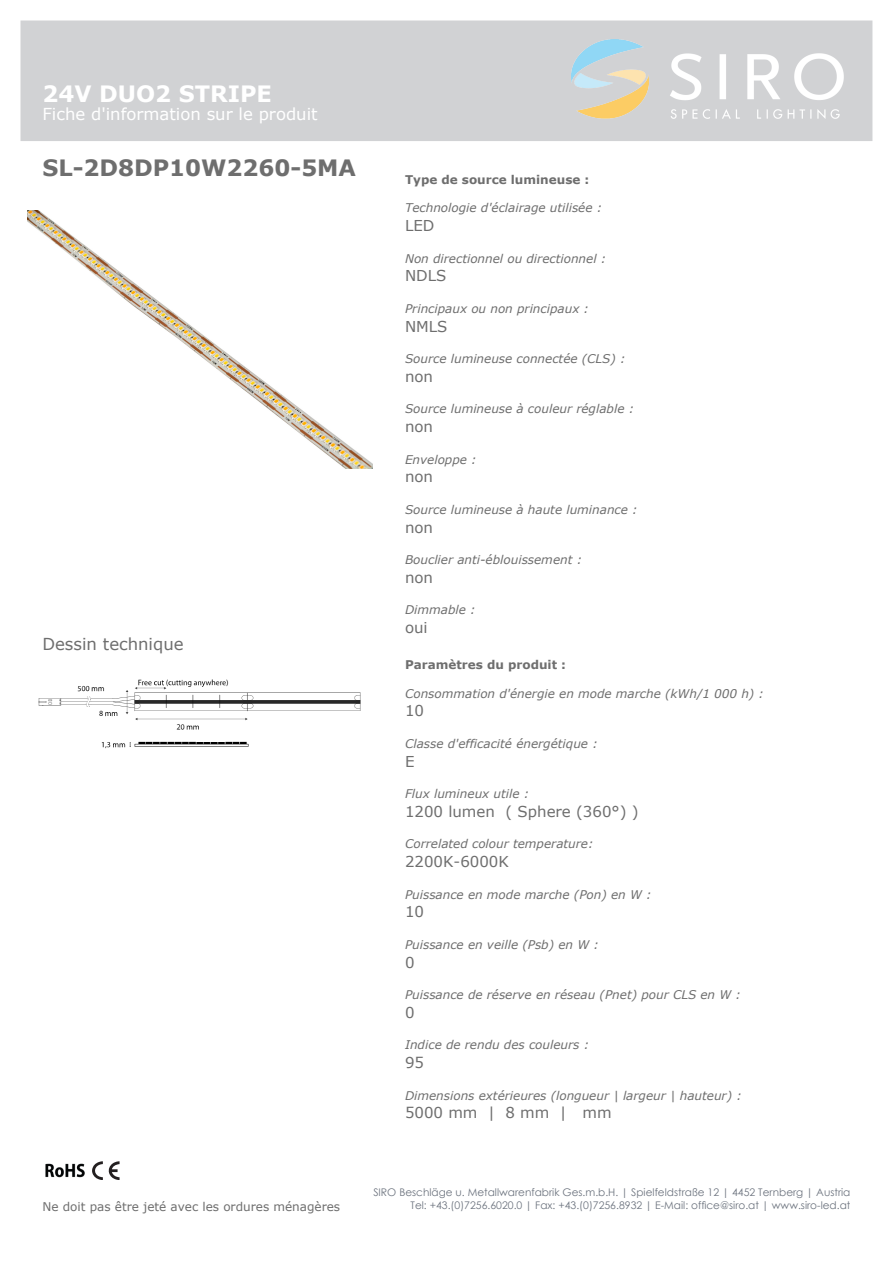
<style>
.page{position:relative;width:893px;height:1263px;background:#fff}
.page>*{position:absolute;margin:0;border:0;box-sizing:border-box;transform-origin:0 0}
.t1{font:700 22.5px "Verdana";color:#6e6e6e}
.t2{font:700 22.5px "Verdana";color:#fff}
.t3{font:16.5px "Verdana";color:#fff}
.t4{font:16.5px "Verdana";color:#6e6e6e}
.t5{font:15px "Verdana";color:#6e6e6e}
.t6{font:italic 12px "Verdana";color:#6e6e6e}
.t7{font:700 12px "Verdana";color:#6e6e6e}
.t8{font:12px "Verdana";color:#6e6e6e}
.t9{font:10.5px/12.6px "Century Gothic";color:#6d747f;text-align:right}
</style>
<div class="page">
<div style="left:21px;top:21px;width:851px;height:120px;background:#d1d2d4"></div>
<img style="left:571px;top:40px;width:272px;height:78px">
<img style="left:45px;top:1163px;width:40px;height:15px">
<svg style="left:92px;top:1161px;width:27px;height:19px"></svg>
<img style="left:27px;top:210px;width:345px;height:259px">
<img style="left:38px;top:679px;width:323px;height:70px">
<h1 class="t2" style="left:42px;top:80px;width:231px">24V DUO2 STRIPE</h1>
<h2 class="t3" style="left:42px;top:104px;width:277px">Fiche d'information sur le produit</h2>
<h1 class="t1" style="left:42px;top:154px;width:315px">SL-2D8DP10W2260-5MA</h1>
<h2 class="t4" style="left:42px;top:633px;width:143px">Dessin technique</h2>
<p class="t7" style="left:405px;top:172px;width:186px">Type de source lumineuse :</p>
<p class="t6" style="left:405px;top:200px;width:199px">Technologie d'éclairage utilisée :</p>
<p class="t5" style="left:405px;top:216px;width:31px">LED</p>
<p class="t6" style="left:405px;top:250px;width:203px">Non directionnel ou directionnel :</p>
<p class="t5" style="left:405px;top:266px;width:43px">NDLS</p>
<p class="t6" style="left:405px;top:301px;width:186px">Principaux ou non principaux :</p>
<p class="t5" style="left:405px;top:316px;width:44px">NMLS</p>
<p class="t6" style="left:405px;top:351px;width:222px">Source lumineuse connectée (CLS) :</p>
<p class="t5" style="left:405px;top:367px;width:30px">non</p>
<p class="t6" style="left:405px;top:401px;width:231px">Source lumineuse à couleur réglable :</p>
<p class="t5" style="left:405px;top:417px;width:30px">non</p>
<p class="t6" style="left:405px;top:451px;width:73px">Enveloppe :</p>
<p class="t5" style="left:405px;top:467px;width:30px">non</p>
<p class="t6" style="left:405px;top:502px;width:234px">Source lumineuse à haute luminance :</p>
<p class="t5" style="left:405px;top:517px;width:30px">non</p>
<p class="t6" style="left:405px;top:552px;width:179px">Bouclier anti-éblouissement :</p>
<p class="t5" style="left:405px;top:568px;width:30px">non</p>
<p class="t6" style="left:405px;top:602px;width:72px">Dimmable :</p>
<p class="t5" style="left:405px;top:618px;width:24px">oui</p>
<p class="t7" style="left:405px;top:657px;width:163px">Paramètres du produit :</p>
<p class="t6" style="left:405px;top:685px;width:361px">Consommation d'énergie en mode marche (kWh/1 000 h) :</p>
<p class="t5" style="left:405px;top:701px;width:21px">10</p>
<p class="t6" style="left:405px;top:736px;width:194px">Classe d'efficacité énergétique :</p>
<p class="t5" style="left:405px;top:751px;width:11px">E</p>
<p class="t6" style="left:405px;top:786px;width:126px">Flux lumineux utile :</p>
<p class="t5" style="left:405px;top:802px;width:235px">1200 lumen ( Sphere (360°) )</p>
<p class="t6" style="left:405px;top:836px;width:190px">Correlated colour temperature:</p>
<p class="t5" style="left:405px;top:852px;width:105px">2200K-6000K</p>
<p class="t6" style="left:405px;top:886px;width:248px">Puissance en mode marche (Pon) en W :</p>
<p class="t5" style="left:405px;top:902px;width:21px">10</p>
<p class="t6" style="left:405px;top:937px;width:195px">Puissance en veille (Psb) en W :</p>
<p class="t5" style="left:405px;top:952px;width:11px">0</p>
<p class="t6" style="left:405px;top:987px;width:337px">Puissance de réserve en réseau (Pnet) pour CLS en W :</p>
<p class="t5" style="left:405px;top:1003px;width:11px">0</p>
<p class="t6" style="left:405px;top:1037px;width:186px">Indice de rendu des couleurs :</p>
<p class="t5" style="left:405px;top:1053px;width:21px">95</p>
<p class="t6" style="left:405px;top:1087px;width:338px">Dimensions extérieures (longueur | largeur | hauteur) :</p>
<p class="t5" style="left:405px;top:1103px;width:208px">5000 mm | 8 mm | mm</p>
<p class="t8" style="left:42px;top:1198px;width:299px">Ne doit pas être jeté avec les ordures ménagères</p>
<p class="t9" style="left:373px;top:1186px;width:479px">SIRO Beschläge u. Metallwarenfabrik Ges.m.b.H. | Spielfeldstraße 12 | 4452 Ternberg | Austria<br>Tel: +43.(0)7256.6020.0 | Fax: +43.(0)7256.8932 | E-Mail: office@siro.at | www.siro-led.at</p>
</div>
